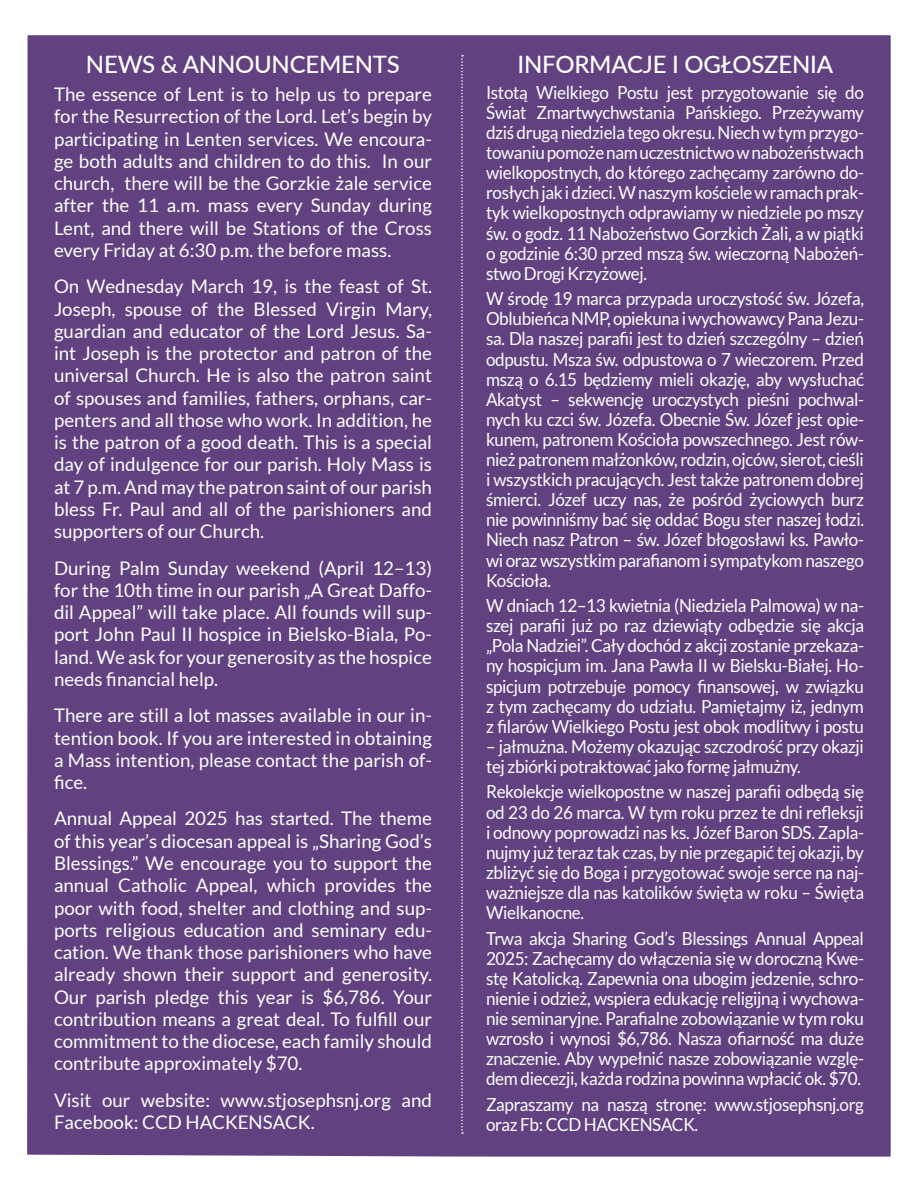
<style>
.page{position:relative;width:918px;height:1188px;background:#fff}
.page>*{position:absolute;margin:0;border:0;box-sizing:border-box;transform-origin:0 0}
.t1{font:500 24px "Lato";letter-spacing:-.01em;color:#fff}
.t2{font:18.75px/22.2px "Lato";color:#fff;text-align:justify}
.t3{font:18px/20.1px "Lato";letter-spacing:-.02em;color:#fff;text-align:justify;scale:.95 1}
</style>
<div class="page">
<div style="left:27px;top:35px;width:864px;height:1122px;background:#61417f"></div>
<svg style="left:461px;top:55px;width:2px;height:1079px;background:#8a73a0"></svg>
<h1 class="t1" style="left:86px;top:47px;width:315px">NEWS &amp; ANNOUNCEMENTS</h1>
<p class="t2" style="left:54px;top:83px;width:380px">The essence of Lent is to help us to prepare for the Resurrection of the Lord. Let’s begin by participating in Lenten services. We encoura&shy;ge both adults and children to do this. In our church, there will be the Gorzkie żale service after the 11 a.m. mass every Sunday during Lent, and there will be Stations of the Cross every Friday at 6:30 p.m. the before mass.</p>
<p class="t2" style="left:54px;top:275px;width:380px">On Wednesday March 19, is the feast of St.<br>Joseph, spouse of the Blessed Virgin Mary, guardian and educator of the Lord Jesus. Sa&shy;int Joseph is the protector and patron of the universal Church. He is also the patron saint of spouses and families, fathers, orphans, car&shy;penters and all those who work. In addition, he is the patron of a good death. This is a special day of indulgence for our parish. Holy Mass is at 7 p.m. And may the patron saint of our parish bless Fr. Paul and all of the parishioners and supporters of our Church.</p>
<p class="t2" style="left:54px;top:557px;width:380px">During Palm Sunday weekend (April 12–13) for the 10th time in our parish „A Great Daffo&shy;dil Appeal” will take place. All founds will sup&shy;port John Paul II hospice in Bielsko-Biala, Po&shy;land. We ask for your generosity as the hospice needs financial help.</p>
<p class="t2" style="left:54px;top:704px;width:380px">There are still a lot masses available in our in&shy;tention book. If you are interested in obtaining a Mass intention, please contact the parish of&shy;fice.</p>
<p class="t2" style="left:54px;top:807px;width:380px">Annual Appeal 2025 has started. The theme of this year’s diocesan appeal is „Sharing God’s Blessings.” We encourage you to support the annual Catholic Appeal, which provides the poor with food, shelter and clothing and sup&shy;ports religious education and seminary edu&shy;cation. We thank those parishioners who have already shown their support and generosity.<br>Our parish pledge this year is $6,786. Your contribution means a great deal. To fulfill our commitment to the diocese, each family should contribute approximately $70.</p>
<p class="t2" style="left:54px;top:1089px;width:380px">Visit our website: www.stjosephsnj.org and<br>Facebook: CCD HACKENSACK.</p>
<h1 class="t1" style="left:517px;top:47px;width:317px">INFORMACJE I OGŁOSZENIA</h1>
<p class="t3" style="left:486px;top:82px;width:399px">Istotą Wielkiego Postu jest przygotowanie się do Świat Zmartwychwstania Pańskiego. Przeżywamy dziś drugą niedziela tego okresu. Niech w tym przygo&shy;towaniu pomoże nam uczestnictwo w nabożeństwach wielkopostnych, do którego zachęcamy zarówno do&shy;rosłych jak i dzieci. W naszym kościele w ramach prak&shy;tyk wielkopostnych odprawiamy w niedziele po mszy św. o godz. 11 Nabożeństwo Gorzkich Żali, a w piątki o godzinie 6:30 przed mszą św. wieczorną Nabożeń&shy;stwo Drogi Krzyżowej.</p>
<p class="t3" style="left:486px;top:289px;width:399px">W środę 19 marca przypada uroczystość św. Józefa, Oblubieńca NMP, opiekuna i wychowawcy Pana Jezu&shy;sa. Dla naszej parafii jest to dzień szczególny – dzień odpustu. Msza św. odpustowa o 7 wieczorem. Przed mszą o 6.15 będziemy mieli okazję, aby wysłuchać Akatyst – sekwencję uroczystych pieśni pochwal&shy;nych ku czci św. Józefa. Obecnie Św. Józef jest opie&shy;kunem, patronem Kościoła powszechnego. Jest rów&shy;nież patronem małżonków, rodzin, ojców, sierot, cieśli i wszystkich pracujących. Jest także patronem dobrej śmierci. Józef uczy nas, że pośród życiowych burz nie powinniśmy bać się oddać Bogu ster naszej łodzi.<br>Niech nasz Patron – św. Józef błogosławi ks. Pawło&shy;wi oraz wszystkim parafianom i sympatykom naszego Kościoła.</p>
<p class="t3" style="left:486px;top:595px;width:399px">W dniach 12–13 kwietnia (Niedziela Palmowa) w na&shy;szej parafii już po raz dziewiąty odbędzie się akcja „Pola Nadziei”. Cały dochód z akcji zostanie przekaza&shy;ny hospicjum im. Jana Pawła II w Bielsku-Białej. Ho&shy;spicjum potrzebuje pomocy finansowej, w związku z tym zachęcamy do udziału. Pamiętajmy iż, jednym z filarów Wielkiego Postu jest obok modlitwy i postu</p>
<p class="t3" style="left:486px;top:736px;width:399px">– jałmużna. Możemy okazując szczodrość przy okazji tej zbiórki potraktować jako formę jałmużny.</p>
<p class="t3" style="left:486px;top:782px;width:399px">Rekolekcje wielkopostne w naszej parafii odbędą się od 23 do 26 marca. W tym roku przez te dni refleksji i odnowy poprowadzi nas ks. Józef Baron SDS. Zapla&shy;nujmy już teraz tak czas, by nie przegapić tej okazji, by zbliżyć się do Boga i przygotować swoje serce na naj&shy;ważniejsze dla nas katolików święta w roku – Święta Wielkanocne.</p>
<p class="t3" style="left:486px;top:928px;width:399px">Trwa akcja Sharing God’s Blessings Annual Appeal 2025: Zachęcamy do włączenia się w doroczną Kwe&shy;stę Katolicką. Zapewnia ona ubogim jedzenie, schro&shy;nienie i odzież, wspiera edukację religijną i wychowa&shy;nie seminaryjne. Parafialne zobowiązanie w tym roku wzrosło i wynosi $6,786. Nasza ofiarność ma duże znaczenie. Aby wypełnić nasze zobowiązanie wzglę&shy;dem diecezji, każda rodzina powinna wpłacić ok. $70.</p>
<p class="t3" style="left:486px;top:1094px;width:399px">Zapraszamy na naszą stronę: www.stjosephsnj.org oraz Fb: CCD HACKENSACK.</p>
</div>
